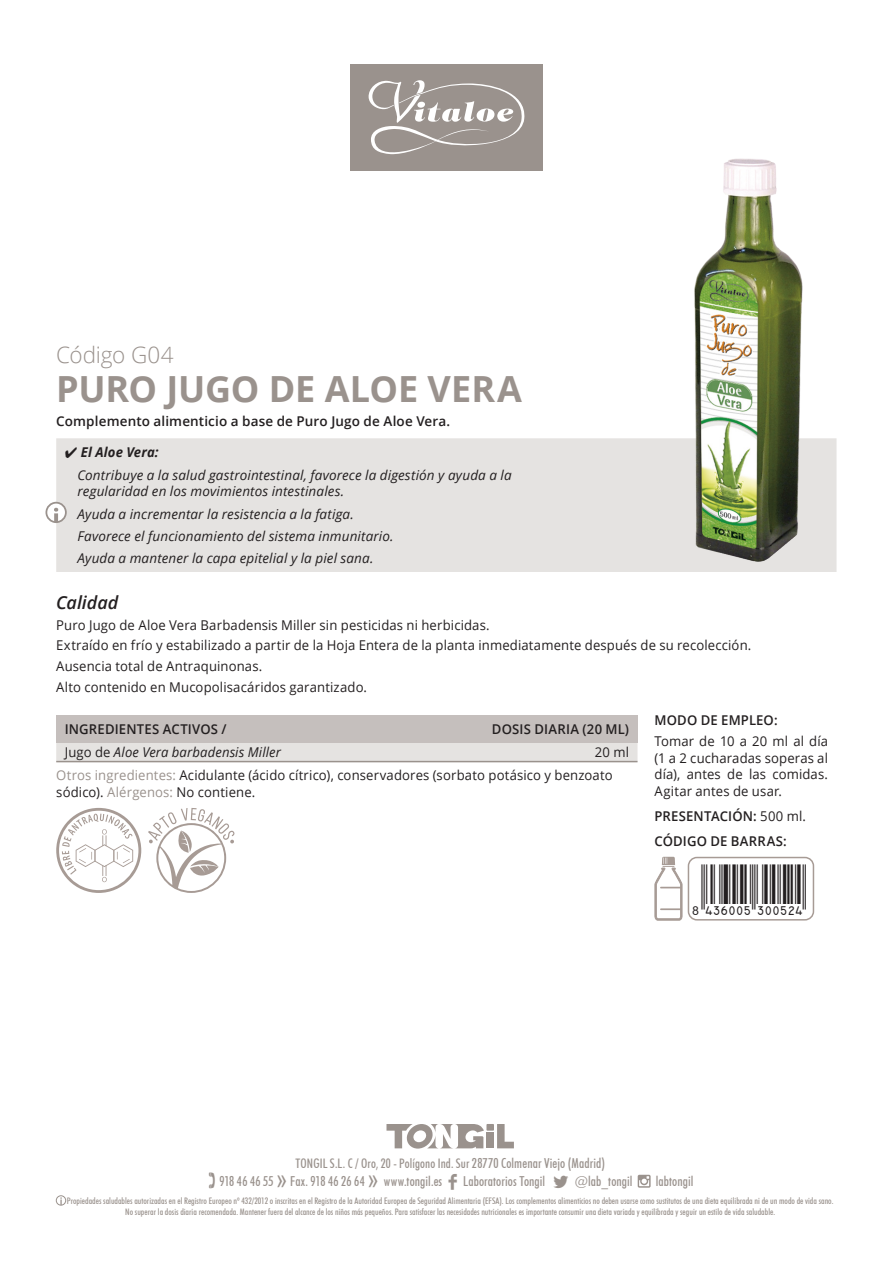
<style>
.page{position:relative;width:893px;height:1263px;background:#fff}
.page>*{position:absolute;margin:0;border:0;box-sizing:border-box;transform-origin:0 0}
.t1{font:700 36px "Open Sans";letter-spacing:-.005em;color:#9a928d}
.t2{font:300 22.5px "Open Sans";letter-spacing:-.01em;color:#9a928d}
.t3{font:italic 600 18px "Open Sans";color:#231f20}
.t4{font:500 condensed 13.65px "Futura BT";letter-spacing:.01em;color:#9a928d}
.t5{font:13.5px/16.5px "Open Sans";letter-spacing:.01em;color:#231f20;text-align:justify}
.t6{font:italic 13.5px/16.5px "Open Sans";letter-spacing:.01em;color:#231f20}
.t7{font:600 13.5px "Open Sans";letter-spacing:.01em;color:#231f20}
.t8{font:italic 700 13.5px "Open Sans";letter-spacing:.01em;color:#231f20}
.t9{font:500 condensed 13.05px "Futura BT";letter-spacing:.01em;color:#9a928d}
.t10{font:500 condensed 9px/10.8px "Futura BT";color:#9a928d;text-align:center}
.s1{font-weight:400}
.s2{font-style:normal}
.s3{color:#9a928d}
.s4{font-size:13.65px}
.s5{font-family:"Arial Narrow";font-weight:400;font-stretch:normal;font-size:25.95px}
.s6{font-family:"Socialico";font-weight:400;font-stretch:normal;font-size:25.95px}
</style>
<div class="page">
<svg style="left:638px;top:1175px;width:13px;height:13px"></svg>
<svg style="left:497px;top:1124px;width:17px;height:24px"></svg>
<div style="left:486px;top:1132px;width:8px;height:16px;background:#9a928d"></div>
<div style="left:486px;top:1124px;width:8px;height:7px;background:#9a928d"></div>
<svg style="left:386px;top:1124px;width:98px;height:24px"></svg>
<div style="left:350px;top:64px;width:193px;height:107px;background:#9a928d"></div>
<svg style="left:368px;top:80px;width:157px;height:75px"></svg>
<svg style="left:60px;top:1197px;width:2px;height:6px"></svg>
<div style="left:56px;top:1195px;width:10px;height:10px;border:1px solid #9a928d;border-radius:50%"></div>
<svg style="left:56px;top:438px;width:780px;height:324px"></svg>
<div style="left:56px;top:715px;width:581px;height:27px;background:#c5bfbd"></div>
<hr style="left:56px;top:761px;width:581px;height:1px;background:#9a928d">
<svg style="left:654px;top:857px;width:29px;height:64px"></svg>
<div style="left:688px;top:857px;width:126px;height:63px;border:2px solid #a79b95;border-radius:9px"></div>
<svg style="left:56px;top:808px;width:85px;height:85px"></svg>
<svg style="left:148px;top:808px;width:87px;height:85px"></svg>
<div style="left:46px;top:503px;width:20px;height:19px;background:#fff;border-radius:50%"></div>
<svg style="left:54px;top:508px;width:4px;height:12px"></svg>
<div style="left:45px;top:502px;width:22px;height:21px;border:2px solid #9a928d;border-radius:50%"></div>
<img style="left:690px;top:158px;width:117px;height:417px">
<svg style="left:65px;top:447px;width:12px;height:11px"></svg>
<p class="t2" style="left:56px;top:340px;width:119px">Código G04</p>
<p class="t1" style="left:56px;top:364px;width:467px">PURO JUGO DE ALOE VERA</p>
<p class="t7" style="left:56px;top:411px;width:395px">Complemento alimenticio a base de Puro Jugo de Aloe Vera.</p>
<p class="t8" style="left:81px;top:443px;width:79px">El Aloe Vera:</p>
<p class="t6" style="left:77px;top:466px;width:436px">Contribuye a la salud gastrointestinal, favorece la digestión y ayuda a la regularidad en los movimientos intestinales.</p>
<p class="t6" style="left:77px;top:505px;width:278px">Ayuda a incrementar la resistencia a la fatiga.</p>
<p class="t6" style="left:77px;top:527px;width:318px">Favorece el funcionamiento del sistema inmunitario.</p>
<p class="t6" style="left:77px;top:550px;width:297px">Ayuda a mantener la capa epitelial y la piel sana.</p>
<p class="t3" style="left:56px;top:590px;width:64px">Calidad</p>
<p class="t5" style="left:56px;top:616px;width:435px">Puro Jugo de Aloe Vera Barbadensis Miller sin pesticidas ni herbicidas.</p>
<p class="t5" style="left:56px;top:637px;width:697px">Extraído en frío y estabilizado a partir de la Hoja Entera de la planta inmediatamente después de su recolección.</p>
<p class="t5" style="left:56px;top:658px;width:208px">Ausencia total de Antraquinonas.</p>
<p class="t5" style="left:56px;top:678px;width:312px">Alto contenido en Mucopolisacáridos garantizado.</p>
<p class="t7" style="left:65px;top:720px;width:163px">INGREDIENTES ACTIVOS /</p>
<p class="t7" style="left:492px;top:720px;width:139px">DOSIS DIARIA (20 ML)</p>
<p class="t7" style="left:654px;top:711px;width:125px">MODO DE EMPLEO:</p>
<p class="t5" style="left:654px;top:732px;width:175px">Tomar de 10 a 20 ml al día (1 a 2 cucharadas soperas al día), antes de las comidas.<br>Agitar antes de usar.</p>
<p class="t7" style="left:654px;top:806px;width:153px">PRESENTACIÓN: <span class="s1">500 ml.</span></p>
<p class="t7" style="left:654px;top:831px;width:134px">CÓDIGO DE BARRAS:</p>
<p class="t6" style="left:65px;top:744px;width:218px"><span class="s2">Jugo de</span> Aloe Vera barbadensis Miller</p>
<p class="t5" style="left:595px;top:744px;width:36px">20 ml</p>
<p class="t5" style="left:56px;top:767px;width:558px"><span class="s3">Otros ingredientes:</span> Acidulante (ácido cítrico), conservadores (sorbato potásico y benzoato sódico). <span class="s3">Alérgenos:</span> No contiene.</p>
<h3 class="t9" style="left:295px;top:1155px;width:311px">TONGIL S.L. C / Oro, 20 - Polígono Ind. Sur <span class="s4">28770 Colmenar Viejo (Madrid)</span></h3>
<h3 class="t4" style="left:219px;top:1172px;width:415px">918 46 46 55 <span class="s5">»</span> Fax. 918 46 26 64 <span class="s5">»</span> www.tongil.es <span class="s6">F</span> Laboratorios Tongil <span class="s6">L</span> @lab_tongil</h3>
<h3 class="t4" style="left:656px;top:1172px;width:39px">labtongil</h3>
<p class="t10" style="left:67px;top:1195px;width:768px">Propiedades saludables autorizadas en el Registro Europeo nº 432/2012 o inscritas en el Registro de la Autoridad Europea de Seguridad Alimentaria (EFSA). Los complementos alimenticios no deben usarse como sustitutos de una dieta equilibrada ni de un modo de vida sano.<br>No superar la dosis diaria recomendada. Mantener fuera del alcance de los niños más pequeños. Para satisfacer las necesidades nutricionales es importante consumir una dieta variada y equilibrada y seguir un estilo de vida saludable.</p>
</div>
